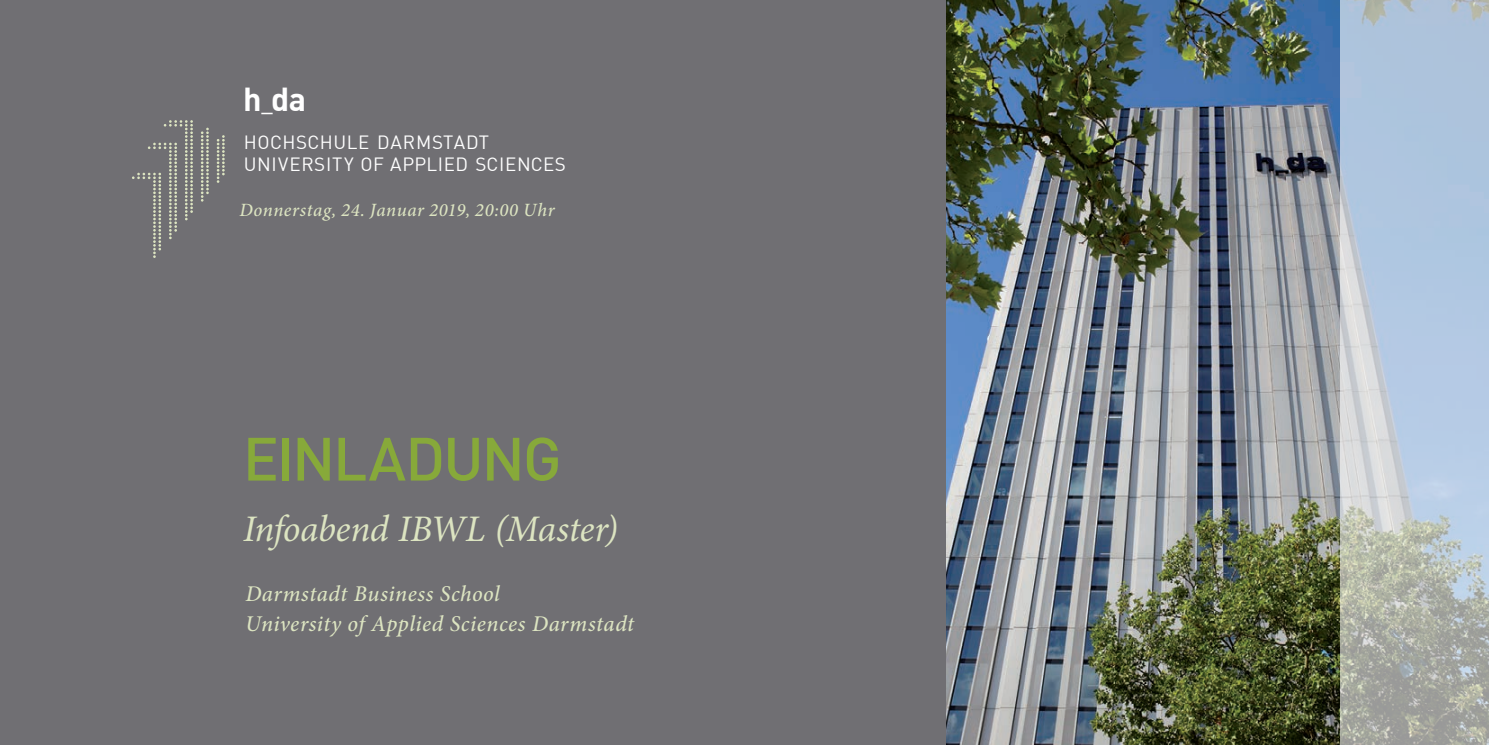
<style>
.page{position:relative;width:1489px;height:745px;background:#fff}
.page>*{position:absolute;margin:0;border:0;box-sizing:border-box;transform-origin:0 0}
.t1{font:500 60px "HDADIN Office";letter-spacing:-.025em;color:#87a93a}
.t2{font:italic 37.5px "Minion Pro";letter-spacing:-.015em;color:#dce4c1}
.t3{font:700 32.5px "HDADIN Office";color:#fff}
.t4{font:italic 500 22.5px/30px "Minion Pro";letter-spacing:.02em;color:#dce4c1}
.t5{font:18.75px "HDADIN Office";letter-spacing:.04em;color:#fff}
.t6{font:italic 500 18.75px "Minion Pro";letter-spacing:.03em;color:#dce4c1}
.s1{font-size:18.75px}
</style>
<div class="page">
<div style="left:0;top:0;width:1488px;height:744px;background:#706f73"></div>
<svg style="left:217px;top:135px;width:8px;height:48px"></svg>
<svg style="left:201px;top:128px;width:8px;height:73px"></svg>
<svg style="left:132px;top:120px;width:61px;height:138px"></svg>
<img style="left:946px;top:0;width:393px;height:744px">
<svg style="left:1339px;top:0;width:149px;height:744px;background:#b4c2ce"></svg>
<p class="t3" style="left:243px;top:78px;width:64px">h<span class="s1">_</span>da</p>
<p class="t5" style="left:244px;top:130px;width:247px">HOCHSCHULE DARMSTADT</p>
<p class="t5" style="left:244px;top:153px;width:323px">UNIVERSITY OF APPLIED SCIENCES</p>
<p class="t6" style="left:239px;top:197px;width:317px">Donnerstag, 24. Januar 2019, 20:00 Uhr</p>
<p class="t1" style="left:243px;top:420px;width:320px">EINLADUNG</p>
<p class="t2" style="left:243px;top:502px;width:376px">Infoabend IBWL (Master)</p>
<p class="t4" style="left:245px;top:578px;width:390px">Darmstadt Business School<br>University of Applied Sciences Darmstadt</p>
</div>
